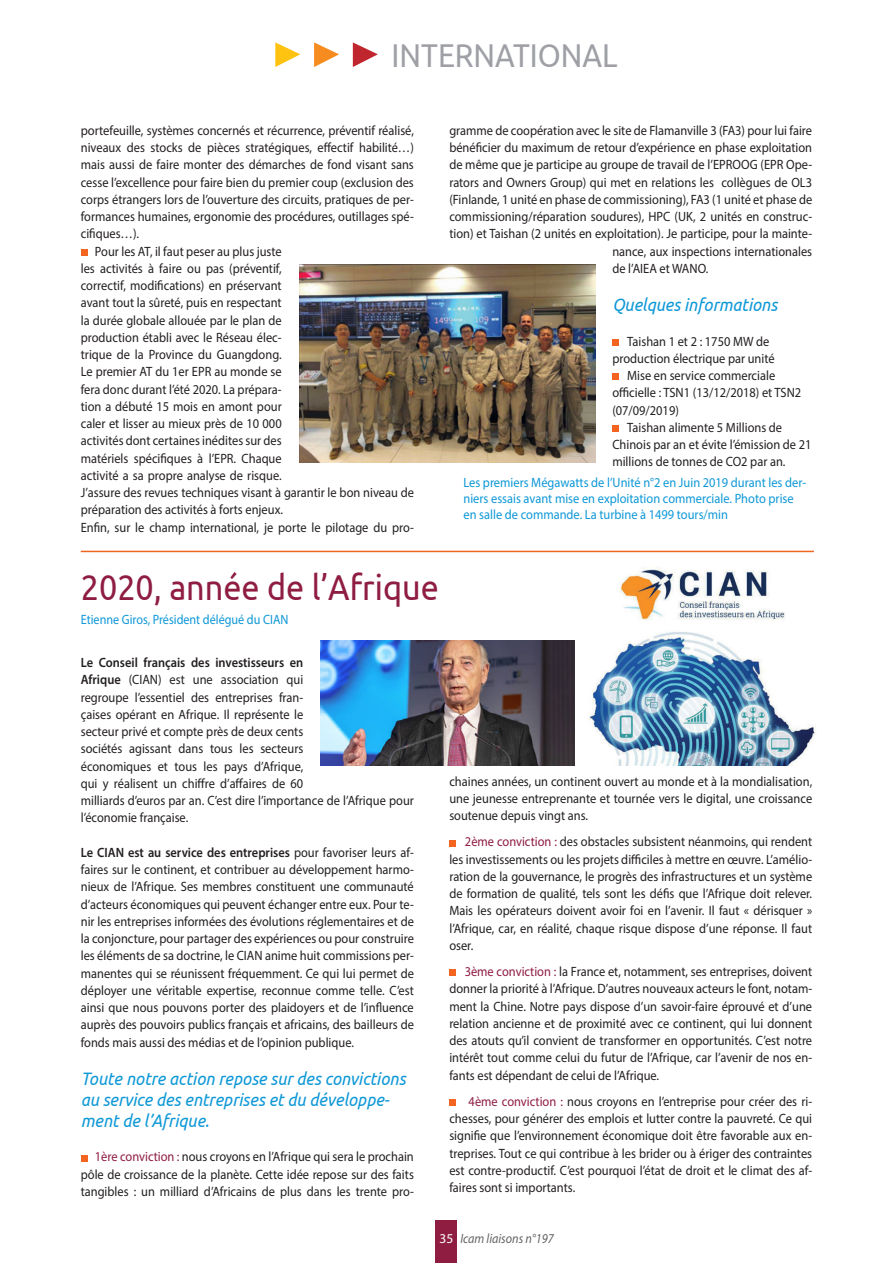
<style>
.page{position:relative;width:893px;height:1263px;background:#fff}
.page>*{position:absolute;margin:0;border:0;box-sizing:border-box;transform-origin:0 0}
.t1{font:36px "Ubuntu";color:#8f1d42;scale:.9 1}
.t2{font:33px "Ubuntu";color:#9ea0a6;scale:.9 1}
.t3{font:italic 18px/21px "Ubuntu";color:#0e98d7;scale:.92 1}
.t4{font:13.5px/17.2px "Myriad Pro";color:#231f20;text-align:justify;scale:.92 1}
.t5{font:13.5px/17.2px "Myriad Pro";color:#231f20;text-align:justify;scale:.93 1}
.t6{font:13.5px/15.8px "Myriad Pro";color:#0e98d7;scale:.92 1}
.t7{font:13.5px "Myriad Pro";color:#0e98d7;scale:.9 1}
.t8{font:italic 13.5px "Myriad Pro";color:#636366;scale:.9 1}
.t9{font:13.5px "Myriad Pro";color:#fff}
.s1{font-weight:600}
.s2{color:#8f1d42}
</style>
<div class="page">
<div style="left:436px;top:1220px;width:21px;height:43px;background:#8f1d42"></div>
<div style="left:81px;top:249px;width:7px;height:7px;background:#f36421"></div>
<div style="left:612px;top:339px;width:7px;height:7px;background:#f36421"></div>
<div style="left:612px;top:373px;width:7px;height:7px;background:#f36421"></div>
<div style="left:612px;top:425px;width:7px;height:7px;background:#f36421"></div>
<svg style="left:275px;top:42px;width:25px;height:25px"></svg>
<svg style="left:314px;top:42px;width:25px;height:25px"></svg>
<svg style="left:353px;top:42px;width:25px;height:25px"></svg>
<img style="left:299px;top:265px;width:296px;height:197px">
<hr style="left:81px;top:551px;width:733px;height:1px;background:#f36421">
<div style="left:81px;top:1155px;width:7px;height:6px;background:#f36421"></div>
<div style="left:449px;top:840px;width:7px;height:6px;background:#f36421"></div>
<div style="left:449px;top:969px;width:7px;height:7px;background:#f36421"></div>
<div style="left:449px;top:1099px;width:7px;height:7px;background:#f36421"></div>
<img style="left:320px;top:640px;width:254px;height:126px">
<img style="left:589px;top:568px;width:227px;height:198px">
<p class="t2" style="left:392px;top:35px;width:253px">INTERNATIONAL</p>
<p class="t5" style="left:81px;top:121px;width:360px">portefeuille, systèmes concernés et récurrence, préventif réalisé, niveaux des stocks de pièces stratégiques, effectif habilité…) mais aussi de faire monter des démarches de fond visant sans cesse l’excellence pour faire bien du premier coup (exclusion des corps étrangers lors de l’ouverture des circuits, pratiques de per&shy;formances humaines, ergonomie des procédures, outillages spé&shy;cifiques…).</p>
<p class="t4" style="left:81px;top:242px;width:364px;text-align:left;text-indent:14px">Pour les AT, il faut peser au plus juste<br>les activités à faire ou pas (préventif,<br>correctif, modifications) en préservant<br>avant tout la sûreté, puis en respectant<br>la durée globale allouée par le plan de<br>production établi avec le Réseau élec-<br>trique de la Province du Guangdong.<br>Le premier AT du 1er EPR au monde se<br>fera donc durant l’été 2020. La prépara-<br>tion a débuté 15 mois en amont pour<br>caler et lisser au mieux près de 10 000<br>activités dont certaines inédites sur des<br>matériels spécifiques à l’EPR. Chaque<br>activité a sa propre analyse de risque.<br>J’assure des revues techniques visant à garantir le bon niveau de préparation des activités à forts enjeux.</p>
<p class="t4" style="left:81px;top:518px;width:364px">Enfin, sur le champ international, je porte le pilotage du pro-</p>
<p class="t4" style="left:449px;top:121px;width:396px">gramme de coopération avec le site de Flamanville 3 (FA3) pour lui faire</p>
<p class="t4" style="left:449px;top:139px;width:396px">bénéficier du maximum de retour d’expérience en phase exploitation</p>
<p class="t4" style="left:449px;top:156px;width:396px">de même que je participe au groupe de travail de l’EPROOG (EPR Ope-</p>
<p class="t4" style="left:449px;top:173px;width:396px">rators and Owners Group) qui met en relations les collègues de OL3</p>
<p class="t4" style="left:449px;top:190px;width:396px">(Finlande, 1 unité en phase de commissioning), FA3 (1 unité et phase de</p>
<p class="t4" style="left:449px;top:208px;width:396px">commissioning/réparation soudures), HPC (UK, 2 unités en construc-</p>
<p class="t4" style="left:449px;top:225px;width:396px">tion) et Taishan (2 unités en exploitation). Je participe, pour la mainte-</p>
<p class="t4" style="left:612px;top:242px;width:219px">nance, aux inspections internationales</p>
<p class="t4" style="left:612px;top:259px;width:106px">de l’AIEA et WANO.</p>
<p class="t3" style="left:612px;top:294px;width:181px">Quelques informations</p>
<p class="t4" style="left:612px;top:332px;width:178px;text-indent:15px">Taishan 1 et 2 : 1750 MW de production électrique par unité</p>
<p class="t4" style="left:612px;top:367px;width:207px;text-align:left;text-indent:15px">Mise en service commerciale officielle : TSN1 (13/12/2018) et TSN2 (07/09/2019)</p>
<p class="t4" style="left:612px;top:418px;width:218px;text-align:left;text-indent:15px">Taishan alimente 5 Millions de<br>Chinois par an et évite l’émission de 21 millions de tonnes de CO2 par an.</p>
<p class="t6" style="left:463px;top:475px;width:374px">Les premiers Mégawatts de l’Unité n°2 en Juin 2019 durant les der&shy;niers essais avant mise en exploitation commerciale. Photo prise en salle de commande. La turbine à 1499 tours/min</p>
<p class="t1" style="left:81px;top:565px;width:399px">2020, année de l’Afrique</p>
<p class="t7" style="left:81px;top:611px;width:232px">Etienne Giros, Président délégué du CIAN</p>
<p class="t4" style="left:81px;top:654px;width:364px;text-align:left"><span class="s1">Le Conseil français des investisseurs en<br>Afrique</span> (CIAN) est une association qui<br>regroupe l’essentiel des entreprises fran-<br>çaises opérant en Afrique. Il représente le<br>secteur privé et compte près de deux cents<br>sociétés agissant dans tous les secteurs<br>économiques et tous les pays d’Afrique,<br>qui y réalisent un chiffre d’affaires de 60<br>milliards d’euros par an. C’est dire l’importance de l’Afrique pour l’économie française.</p>
<p class="t4" style="left:81px;top:843px;width:364px"><span class="s1">Le CIAN est au service des entreprises</span> pour favoriser leurs af&shy;faires sur le continent, et contribuer au développement harmo&shy;nieux de l’Afrique. Ses membres constituent une communauté d’acteurs économiques qui peuvent échanger entre eux. Pour te&shy;nir les entreprises informées des évolutions réglementaires et de la conjoncture, pour partager des expériences ou pour construire les éléments de sa doctrine, le CIAN anime huit commissions per&shy;manentes qui se réunissent fréquemment. Ce qui lui permet de déployer une véritable expertise, reconnue comme telle. C’est ainsi que nous pouvons porter des plaidoyers et de l’influence auprès des pouvoirs publics français et africains, des bailleurs de fonds mais aussi des médias et de l’opinion publique.</p>
<p class="t3" style="left:81px;top:1067px;width:354px">Toute notre action repose sur des convictions au service des entreprises et du développe&shy;ment de l’Afrique.</p>
<p class="t4" style="left:81px;top:1148px;width:364px;text-indent:14px"><span class="s2">1ère conviction :</span> nous croyons en l’Afrique qui sera le prochain pôle de croissance de la planète. Cette idée repose sur des faits tangibles : un milliard d’Africains de plus dans les trente pro-</p>
<p class="t4" style="left:449px;top:772px;width:396px">chaines années, un continent ouvert au monde et à la mondialisation, une jeunesse entreprenante et tournée vers le digital, une croissance soutenue depuis vingt ans.</p>
<p class="t4" style="left:449px;top:833px;width:396px;text-indent:16px"><span class="s2">2ème conviction :</span> des obstacles subsistent néanmoins, qui rendent les investissements ou les projets difficiles à mettre en œuvre. L’amélio&shy;ration de la gouvernance, le progrès des infrastructures et un système de formation de qualité, tels sont les défis que l’Afrique doit relever.<br>Mais les opérateurs doivent avoir foi en l’avenir. Il faut « dérisquer » l’Afrique, car, en réalité, chaque risque dispose d’une réponse. Il faut oser.</p>
<p class="t4" style="left:449px;top:963px;width:396px;text-indent:15px"><span class="s2">3ème conviction :</span> la France et, notamment, ses entreprises, doivent donner la priorité à l’Afrique. D’autres nouveaux acteurs le font, notam&shy;ment la Chine. Notre pays dispose d’un savoir-faire éprouvé et d’une relation ancienne et de proximité avec ce continent, qui lui donnent des atouts qu’il convient de transformer en opportunités. C’est notre intérêt tout comme celui du futur de l’Afrique, car l’avenir de nos en&shy;fants est dépendant de celui de l’Afrique.</p>
<p class="t4" style="left:449px;top:1092px;width:396px;text-indent:19px"><span class="s2">4ème conviction :</span> nous croyons en l’entreprise pour créer des ri&shy;chesses, pour générer des emplois et lutter contre la pauvreté. Ce qui signifie que l’environnement économique doit être favorable aux en&shy;treprises. Tout ce qui contribue à les brider ou à ériger des contraintes est contre-productif. C’est pourquoi l’état de droit et le climat des af&shy;faires sont si importants.</p>
<p class="t9" style="left:439px;top:1230px;width:15px">35</p>
<p class="t8" style="left:460px;top:1230px;width:105px">Icam liaisons n°197</p>
</div>
